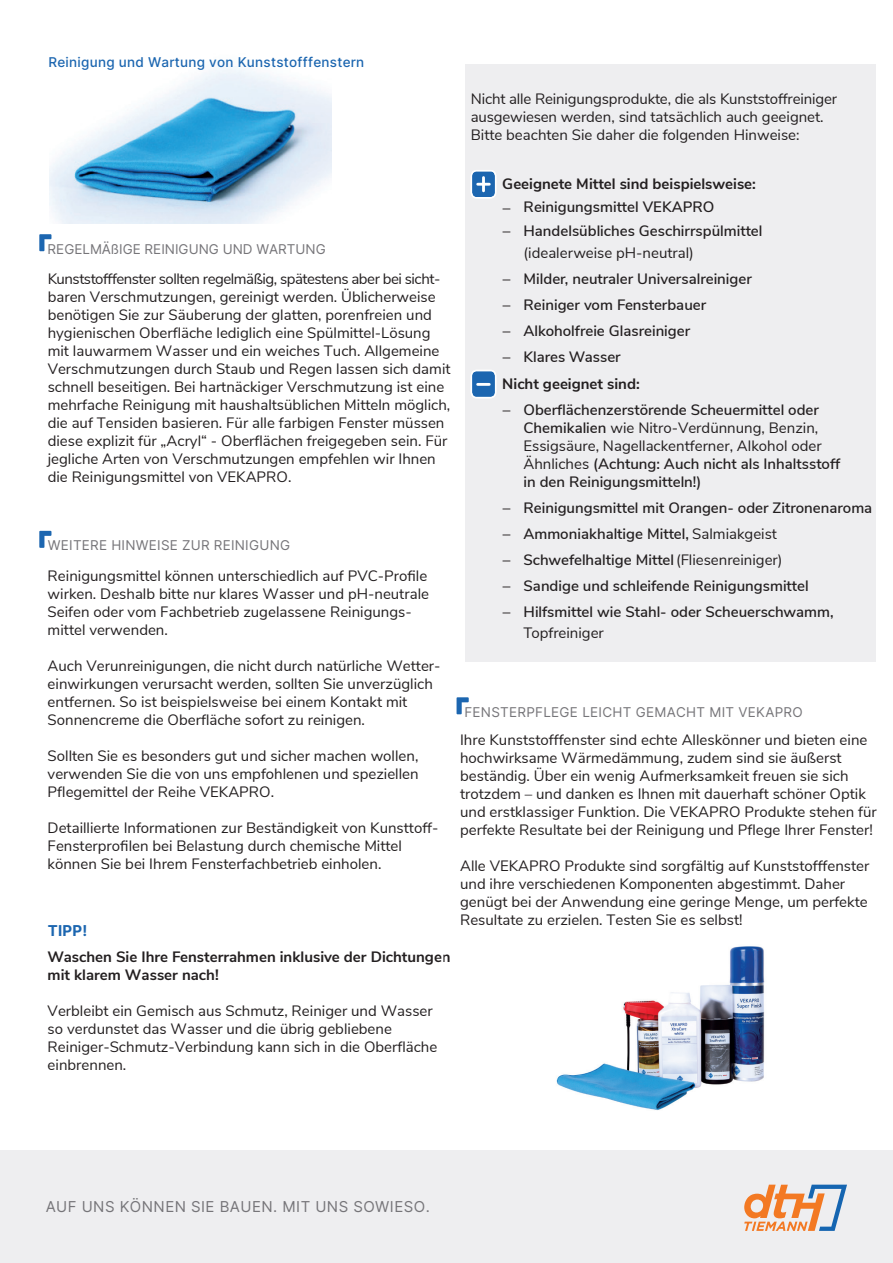
<style>
.page{position:relative;width:893px;height:1263px;background:#fff}
.page>*{position:absolute;margin:0;border:0;box-sizing:border-box;transform-origin:0 0}
.t1{font:15px/18px "Nunito Sans";color:#231f20}
.t2{font:600 15px/26.2px "Nunito Sans";color:#231f20}
.t3{font:700 15px/18px "Nunito Sans";color:#231f20}
.t4{font:15px "Inter";letter-spacing:.03em;color:#767579}
.t5{font:15px "Inter";color:#1c66b0}
.t6{font:13.5px "Inter";letter-spacing:.02em;color:#767579}
.t7{font:13.5px "Inter";letter-spacing:.02em;color:#1c66b0}
.t8{font:13.5px "Inter";color:#767579}
.s1{font-family:"Myriad Pro";font-weight:400}
.s2{font-weight:400}
.s3{font-weight:700}
.s4{font-weight:600}
</style>
<div class="page">
<img style="left:49px;top:66px;width:283px;height:157px">
<svg style="left:39px;top:234px;width:12px;height:17px"></svg>
<div style="left:466px;top:64px;width:410px;height:597px;background:#eeeef0"></div>
<svg style="left:457px;top:697px;width:12px;height:17px"></svg>
<svg style="left:39px;top:531px;width:12px;height:17px"></svg>
<svg style="left:471px;top:170px;width:25px;height:29px"></svg>
<div style="left:0;top:1150px;width:893px;height:113px;background:#eeeef0"></div>
<svg style="left:471px;top:370px;width:25px;height:28px"></svg>
<img style="left:556px;top:946px;width:209px;height:165px">
<svg style="left:744px;top:1185px;width:103px;height:46px"></svg>
<p class="t7" style="left:48px;top:52px;width:317px">Reinigung und Wartung von Kunststofffenstern</p>
<p class="t1" style="left:471px;top:89px;width:368px">Nicht alle Reinigungsprodukte, die als Kunststoffreiniger ausgewiesen werden, sind tatsächlich auch geeignet.<br>Bitte beachten Sie daher die folgenden Hinweise:</p>
<p class="t8" style="left:48px;top:239px;width:280px">REGELMÄßIGE REINIGUNG UND WARTUNG</p>
<p class="t1" style="left:48px;top:269px;width:404px">Kunststofffenster sollten regelmäßig, spätestens aber bei sicht&shy;baren Verschmutzungen, gereinigt werden. Üblicherweise benötigen Sie zur Säuberung der glatten, porenfreien und hygienischen Oberfläche lediglich eine Spülmittel-Lösung mit lauwarmem Wasser und ein weiches Tuch. Allgemeine Verschmutzungen durch Staub und Regen lassen sich damit schnell beseitigen. Bei hartnäckiger Verschmutzung ist eine mehrfache Reinigung mit haushaltsüblichen Mitteln möglich, die auf Tensiden basieren. Für alle farbigen Fenster müssen diese explizit für „Acryl“ - Oberflächen freigegeben sein. Für jegliche Arten von Verschmutzungen empfehlen wir Ihnen die Reinigungsmittel von VEKAPRO.</p>
<p class="t6" style="left:48px;top:535px;width:244px">WEITERE HINWEISE ZUR REINIGUNG</p>
<p class="t1" style="left:48px;top:566px;width:383px">Reinigungsmittel können unterschiedlich auf PVC-Profile wirken. Deshalb bitte nur klares Wasser und pH-neutrale Seifen oder vom Fachbetrieb zugelassene Reinigungs&shy;mittel verwenden.</p>
<p class="t1" style="left:48px;top:656px;width:394px">Auch Verunreinigungen, die nicht durch natürliche Wetter&shy;einwirkungen verursacht werden, sollten Sie unverzüglich entfernen. So ist beispielsweise bei einem Kontakt mit Sonnencreme die Oberfläche sofort zu reinigen.</p>
<p class="t1" style="left:48px;top:746px;width:372px;text-align:justify">Sollten Sie es besonders gut und sicher machen wollen, verwenden Sie die von uns empfohlenen und speziellen Pflegemittel der Reihe VEKAPRO.</p>
<p class="t1" style="left:48px;top:818px;width:392px">Detaillierte Informationen zur Beständigkeit von Kunsttoff-<br>Fensterprofilen bei Belastung durch chemische Mittel können Sie bei Ihrem Fensterfachbetrieb einholen.</p>
<p class="t5" style="left:48px;top:919px;width:41px">TIPP!</p>
<p class="t3" style="left:48px;top:947px;width:405px">Waschen Sie Ihre Fensterrahmen inklusive der Dichtungen mit klarem Wasser nach!</p>
<p class="t1" style="left:48px;top:1001px;width:391px">Verbleibt ein Gemisch aus Schmutz, Reiniger und Wasser so verdunstet das Wasser und die übrig gebliebene Reiniger-Schmutz-Verbindung kann sich in die Oberfläche einbrennen.</p>
<p class="t3" style="left:502px;top:174px;width:255px">Geeignete Mittel sind beispielsweise:</p>
<p class="t2" style="left:523px;top:219px;width:240px;line-height:21.8px;text-indent:-21px"><span class="s1">−</span> Handelsübliches Geschirrspülmittel <span class="s2">(idealerweise pH-neutral)</span></p>
<p class="t2" style="left:502px;top:265px;width:318px"><span class="s1">−</span> Milder, neutraler Universalreiniger<br><span class="s1">−</span> Reiniger vom Fensterbauer<br><span class="s1">−</span> Alkoholfreie Glasreiniger<br><span class="s1">−</span> Klares Wasser<br><span class="s3">Nicht geeignet sind:<br></span><span class="s1">−</span> Oberflächenzerstörende Scheuermittel oder</p>
<p class="t1" style="left:523px;top:418px;width:318px"><span class="s4">Chemikalien</span> wie Nitro-Verdünnung, Benzin, Essigsäure, Nagellackentferner, Alkohol oder Ähnliches <span class="s4">(Achtung: Auch nicht als Inhaltsstoff in den Reinigungsmitteln!)</span></p>
<p class="t2" style="left:502px;top:494px;width:372px"><span class="s1">−</span> Reinigungsmittel mit Orangen- oder Zitronenaroma <span class="s1">−</span> Ammoniakhaltige Mittel, <span class="s2">Salmiakgeist<br></span><span class="s1">−</span> Schwefelhaltige Mittel <span class="s2">(Fliesenreiniger)<br></span><span class="s1">−</span> Sandige und schleifende Reinigungsmittel<br><span class="s1">−</span> Hilfsmittel wie Stahl- oder Scheuerschwamm,</p>
<p class="t1" style="left:523px;top:623px;width:82px">Topfreiniger</p>
<p class="t2" style="left:502px;top:193px;width:214px"><span class="s1">−</span> Reinigungsmittel VEKAPRO</p>
<p class="t6" style="left:464px;top:703px;width:340px">FENSTERPFLEGE LEICHT GEMACHT MIT VEKAPRO</p>
<p class="t1" style="left:460px;top:730px;width:418px">Ihre Kunststofffenster sind echte Alleskönner und bieten eine hochwirksame Wärmedämmung, zudem sind sie äußerst beständig. Über ein wenig Aufmerksamkeit freuen sie sich trotzdem – und danken es Ihnen mit dauerhaft schöner Optik und erstklassiger Funktion. Die VEKAPRO Produkte stehen für perfekte Resultate bei der Reinigung und Pflege Ihrer Fenster!</p>
<p class="t1" style="left:460px;top:856px;width:411px">Alle VEKAPRO Produkte sind sorgfältig auf Kunststofffenster und ihre verschiedenen Komponenten abgestimmt. Daher genügt bei der Anwendung eine geringe Menge, um perfekte Resultate zu erzielen. Testen Sie es selbst!</p>
<p class="t4" style="left:46px;top:1195px;width:386px">AUF UNS KÖNNEN SIE BAUEN. MIT UNS SOWIESO.</p>
</div>
